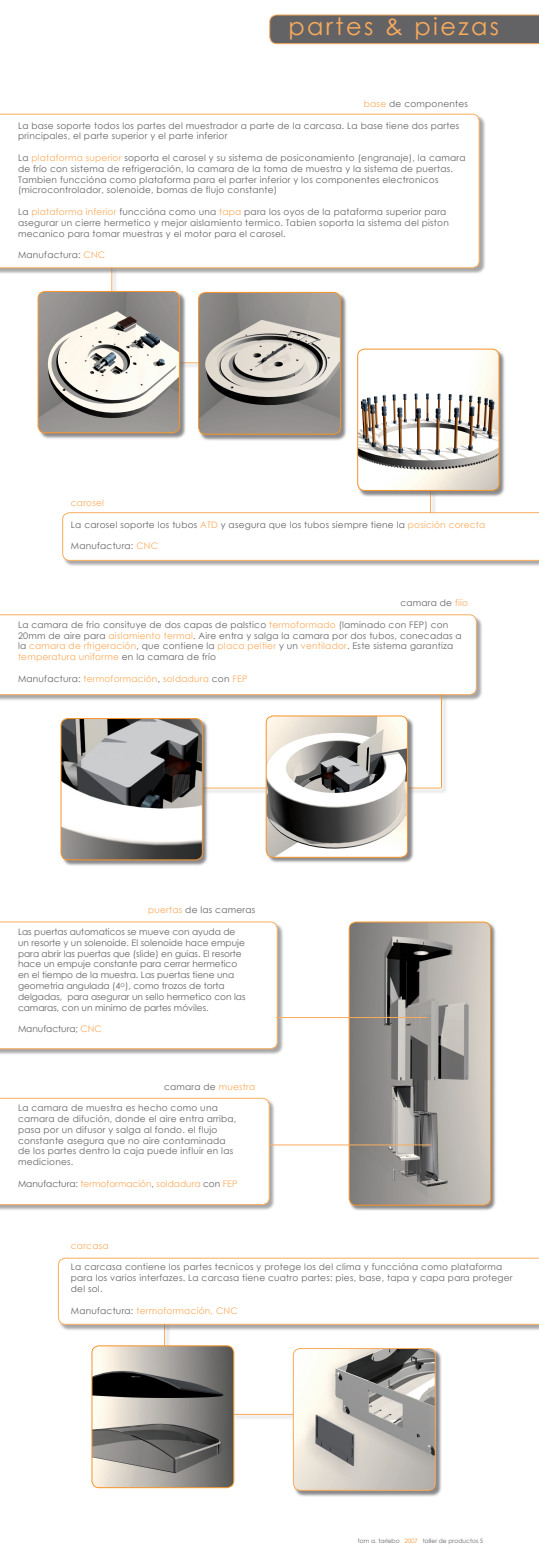
<style>
.page{position:relative;width:539px;height:1560px;background:#fff}
.page>*{position:absolute;margin:0;border:0;box-sizing:border-box;transform-origin:0 0}
.t1{font:24px "Century Gothic";letter-spacing:.1em;color:#faab5c}
.t2{font:9px/10.8px "Century Gothic";letter-spacing:.025em;color:#636366}
.t3{font:9px/10.8px "Century Gothic";color:#636366}
.t4{font:9px "Century Gothic";letter-spacing:.025em;color:#faab5c}
.t5{font:9px "Century Gothic";color:#faab5c}
.t6{font:6px "Century Gothic";color:#636366}
.s1{color:#faab5c}
.s2{color:#636366}
.s3{color:#f79328}
</style>
<div class="page">
<div style="left:234px;top:1413px;width:64px;height:7px;background:#636366;opacity:.75"></div>
<hr style="left:233px;top:1413px;width:60px;height:1px;background:#faab5c">
<div style="left:164px;top:1323px;width:6px;height:97px;background:#f1f1f1"></div>
<hr style="left:164px;top:1323px;width:1px;height:91px;background:#faab5c">
<div style="left:59px;top:1258px;width:480px;height:72px;background:#636366;opacity:.75"></div>
<svg style="left:58px;top:1257px;width:481px;height:67px"></svg>
<div style="left:0;top:922px;width:284px;height:133px;background:#636366;opacity:.75"></div>
<svg style="left:0;top:921px;width:277px;height:127px"></svg>
<div style="left:0;top:1098px;width:276px;height:113px;background:#636366;opacity:.75"></div>
<svg style="left:0;top:1097px;width:269px;height:107px"></svg>
<div style="left:137px;top:787px;width:309px;height:7px;background:#636366;opacity:.75"></div>
<hr style="left:137px;top:787px;width:304px;height:1px;background:#faab5c">
<div style="left:266px;top:716px;width:148px;height:147px;background:#636366;opacity:.75"></div>
<img style="left:266px;top:716px;width:141px;height:141px;border-radius:7px">
<div style="left:266px;top:715px;width:141px;height:142px;border:1px solid #f79328;border-radius:7px"></div>
<div style="left:112px;top:362px;width:176px;height:7px;background:#636366;opacity:.75"></div>
<hr style="left:111px;top:362px;width:171px;height:1px;background:#faab5c">
<div style="left:111px;top:268px;width:7px;height:96px;background:#636366;opacity:.75"></div>
<hr style="left:111px;top:267px;width:1px;height:92px;background:#faab5c">
<div style="left:199px;top:292px;width:148px;height:149px;background:#636366;opacity:.75"></div>
<img style="left:198px;top:292px;width:142px;height:142px;border-radius:7px">
<div style="left:198px;top:292px;width:142px;height:142px;border:1px solid #f79328;border-radius:7px"></div>
<div style="left:430px;top:443px;width:6px;height:76px;background:#f1f1f1"></div>
<hr style="left:430px;top:443px;width:1px;height:70px;background:#faab5c">
<div style="left:0;top:615px;width:483px;height:86px;background:#636366;opacity:.75"></div>
<svg style="left:0;top:614px;width:476px;height:80px"></svg>
<div style="left:63px;top:513px;width:476px;height:54px;background:#636366;opacity:.75"></div>
<svg style="left:62px;top:512px;width:477px;height:48px"></svg>
<svg style="left:269px;top:15px;width:270px;height:29px"></svg>
<div style="left:0;top:114px;width:486px;height:160px;background:#636366;opacity:.75"></div>
<svg style="left:0;top:114px;width:479px;height:154px"></svg>
<div style="left:38px;top:292px;width:148px;height:147px;background:#636366;opacity:.75"></div>
<img style="left:38px;top:291px;width:141px;height:142px;border-radius:7px">
<div style="left:38px;top:291px;width:142px;height:142px;border:1px solid #f79328;border-radius:7px"></div>
<div style="left:358px;top:349px;width:147px;height:148px;background:#636366;opacity:.75"></div>
<img style="left:357px;top:349px;width:142px;height:141px;border-radius:7px">
<div style="left:357px;top:349px;width:142px;height:141px;border:1px solid #f79328;border-radius:7px"></div>
<div style="left:61px;top:718px;width:148px;height:148px;background:#636366;opacity:.75"></div>
<img style="left:61px;top:718px;width:141px;height:141px;border-radius:7px">
<div style="left:61px;top:718px;width:141px;height:142px;border:1px solid #f79328;border-radius:7px"></div>
<div style="left:441px;top:694px;width:6px;height:99px;background:#f1eeee"></div>
<hr style="left:441px;top:694px;width:1px;height:93px;background:#f79328">
<div style="left:348px;top:921px;width:148px;height:290px;background:#636366;opacity:.75"></div>
<img style="left:349px;top:922px;width:141px;height:282px;border-radius:7px">
<div style="left:349px;top:921px;width:141px;height:284px;border:1px solid #f79328;border-radius:7px"></div>
<img style="left:92px;top:1345px;width:142px;height:142px;border-radius:7px">
<div style="left:92px;top:1345px;width:142px;height:142px;border:1px solid #f79328;border-radius:7px"></div>
<hr style="left:276px;top:1017px;width:151px;height:1px;background:#faab5c">
<hr style="left:269px;top:1144px;width:162px;height:1px;background:#faab5c">
<div style="left:293px;top:1348px;width:149px;height:148px;background:#636366;opacity:.75"></div>
<img style="left:293px;top:1348px;width:142px;height:141px;border-radius:7px">
<div style="left:293px;top:1347px;width:142px;height:143px;border:1px solid #faab5c;border-radius:7px"></div>
<h1 class="t1" style="left:288px;top:11px;width:212px">partes &amp; piezas</h1>
<p class="t2" style="left:364px;top:98px;width:106px"><span class="s1">base</span> de componentes</p>
<p class="t2" style="left:18px;top:120px;width:443px">La base soporte todos los partes del muestrador a parte de la carcasa. La base tiene dos partes principales, el parte superior y el parte inferior</p>
<p class="t2" style="left:18px;top:152px;width:449px">La <span class="s1">plataforma superior</span> soporta el carosel y su sistema de posiconamiento (engranaje), la camara de frío con sistema de refrigeración, la camara de la toma de muestra y la sistema de puertas.<br>Tambien funccióna como plataforma para el parter inferior y los componentes electronicos (microcontrolador, solenoide, bomas de flujo constante)</p>
<p class="t2" style="left:18px;top:206px;width:432px">La <span class="s1">plataforma inferior</span> funccióna como una <span class="s1">tapa</span> para los oyos de la pataforma superior para asegurar un cierre hermetico y mejor aislamiento termico. Tabien soporta la sistema del piston mecanico para tomar muestras y el motor para el carosel.</p>
<p class="t2" style="left:18px;top:249px;width:89px">Manufactura: <span class="s1">CNC</span></p>
<p class="t4" style="left:71px;top:496px;width:35px">carosel</p>
<p class="t2" style="left:71px;top:518px;width:416px">La carosel soporte los tubos <span class="s1">ATD</span> y asegura que los tubos siempre tiene la <span class="s1">posición corecta</span></p>
<p class="t2" style="left:71px;top:540px;width:89px">Manufactura: <span class="s1">CNC</span></p>
<p class="t2" style="left:400px;top:597px;width:69px">camara de <span class="s1">fiío</span></p>
<p class="t2" style="left:18px;top:619px;width:445px">La camara de frio consituye de dos capas de palstico <span class="s1">termoformado</span> (laminado con FEP) con 20mm de aire para <span class="s1">aislamiento termal</span>. Aire entra y salga la camara por dos tubos, conecadas a la <span class="s1">camara de rfrigeración</span>, que contiene la <span class="s1">placa peltier</span> y un <span class="s1">ventilador</span>. Este sistema garantiza <span class="s1">temperatura uniforme</span> en la camara de frío</p>
<p class="t4" style="left:18px;top:672px;width:231px"><span class="s2">Manufactura:</span> termoformación<span class="s2">,</span> soldadura <span class="s2">con</span> FEP</p>
<p class="t2" style="left:148px;top:904px;width:109px"><span class="s1">puertas</span> de las cameras</p>
<p class="t3" style="left:18px;top:926px;width:229px">Las puertas automaticos se mueve con ayuda de un resorte y un solenoide. El solenoide hace empuje para abrir las puertas que (slide) en guias. El resorte hace un empuje constante para cerrar hermetico en el tiempo de la muestra. Las puertas tiene una geometria angulada (4<sup>o</sup>), como trozos de torta delgadas, para asegurar un sello hermetico con las camaras, con un minimo de partes móviles.</p>
<p class="t3" style="left:18px;top:1023px;width:85px">Manufactura; <span class="s1">CNC</span></p>
<p class="t2" style="left:164px;top:1080px;width:93px">camara de <span class="s1">muestra</span></p>
<p class="t2" style="left:18px;top:1102px;width:220px">La camara de muestra es hecho como una camara de difución, donde el aire entra arriba, pasa por un difusor y salga al fondo. el flujo constante asegura que no aire contaminada de los partes dentro la caja puede influir en las mediciones.</p>
<p class="t5" style="left:18px;top:1177px;width:221px"><span class="s2">Manufactura:</span> termoformación<span class="s2">,</span> soldadura <span class="s2">con</span> FEP</p>
<p class="t4" style="left:71px;top:1239px;width:39px">carcasa</p>
<p class="t2" style="left:71px;top:1261px;width:443px">La carcasa contiene los partes tecnicos y protege los del clima y funccióna como plataforma para los varios interfazes. La carcasa tiene cuatro partes: pies, base, tapa y capa para proteger del sol.</p>
<p class="t4" style="left:71px;top:1303px;width:168px"><span class="s2">Manufactura:</span> termoformación, CNC</p>
<p class="t6" style="left:358px;top:1536px;width:127px">tom a. tarlebo <span class="s3">2007</span> taller de productos 5</p>
</div>
